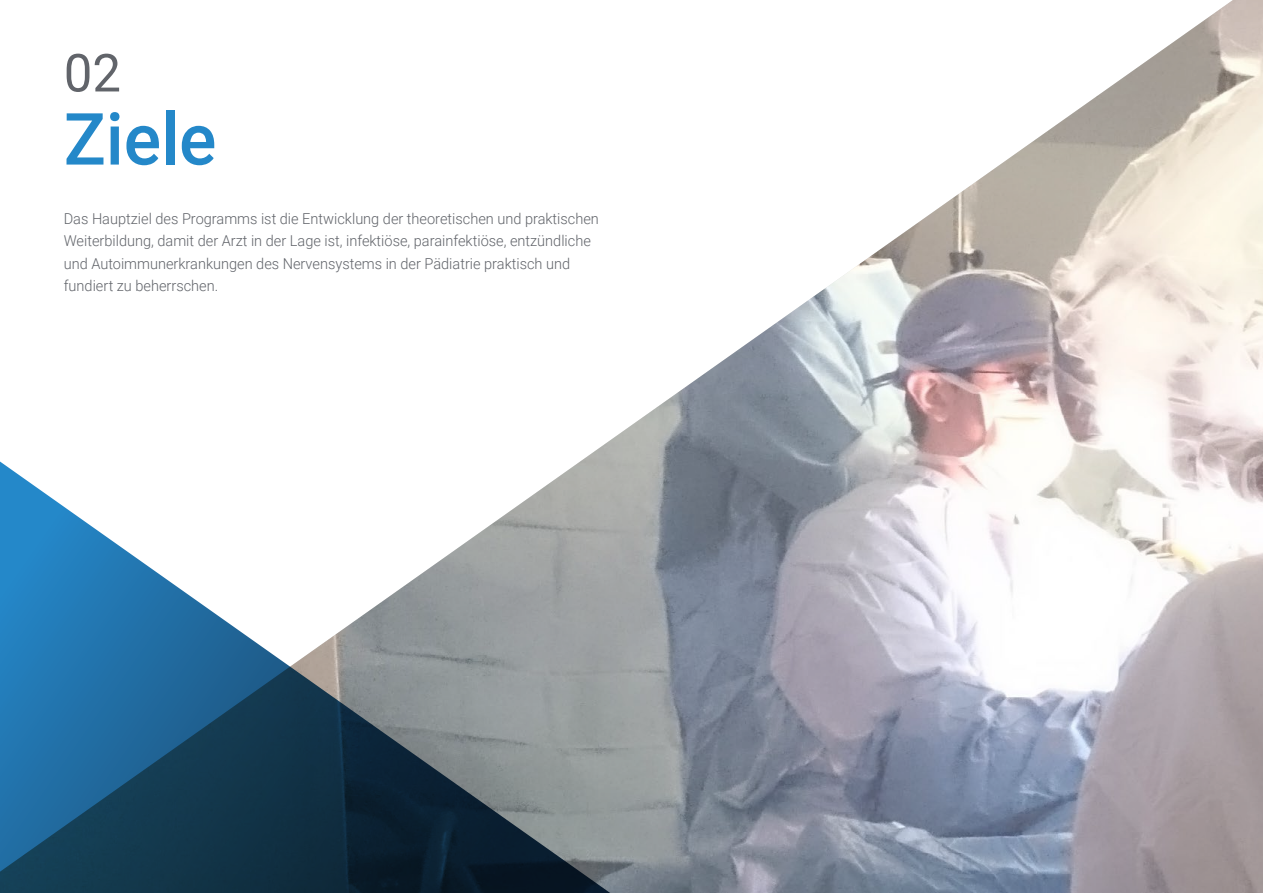
<style>
.page{position:relative;width:1263px;height:893px;background:#fff}
.page>*{position:absolute;margin:0;border:0;box-sizing:border-box;transform-origin:0 0}
.t1{font:500 72px "Roboto";color:#2488c9}
.t2{font:52.5px "Roboto";color:#61646a}
.t3{font:300 15px/22.5px "Roboto";color:#61646a}
</style>
<div class="page">
<img style="left:602px;top:0;width:661px;height:893px">
<svg style="left:0;top:446px;width:640px;height:447px"></svg>
<h2 class="t2" style="left:64px;top:36px;width:59px">02</h2>
<h1 class="t1" style="left:64px;top:89px;width:154px">Ziele</h1>
<p class="t3" style="left:64px;top:207px;width:537px">Das Hauptziel des Programms ist die Entwicklung der theoretischen und praktischen Weiterbildung, damit der Arzt in der Lage ist, infektiöse, parainfektiöse, entzündliche und Autoimmunerkrankungen des Nervensystems in der Pädiatrie praktisch und fundiert zu beherrschen.</p>
</div>
